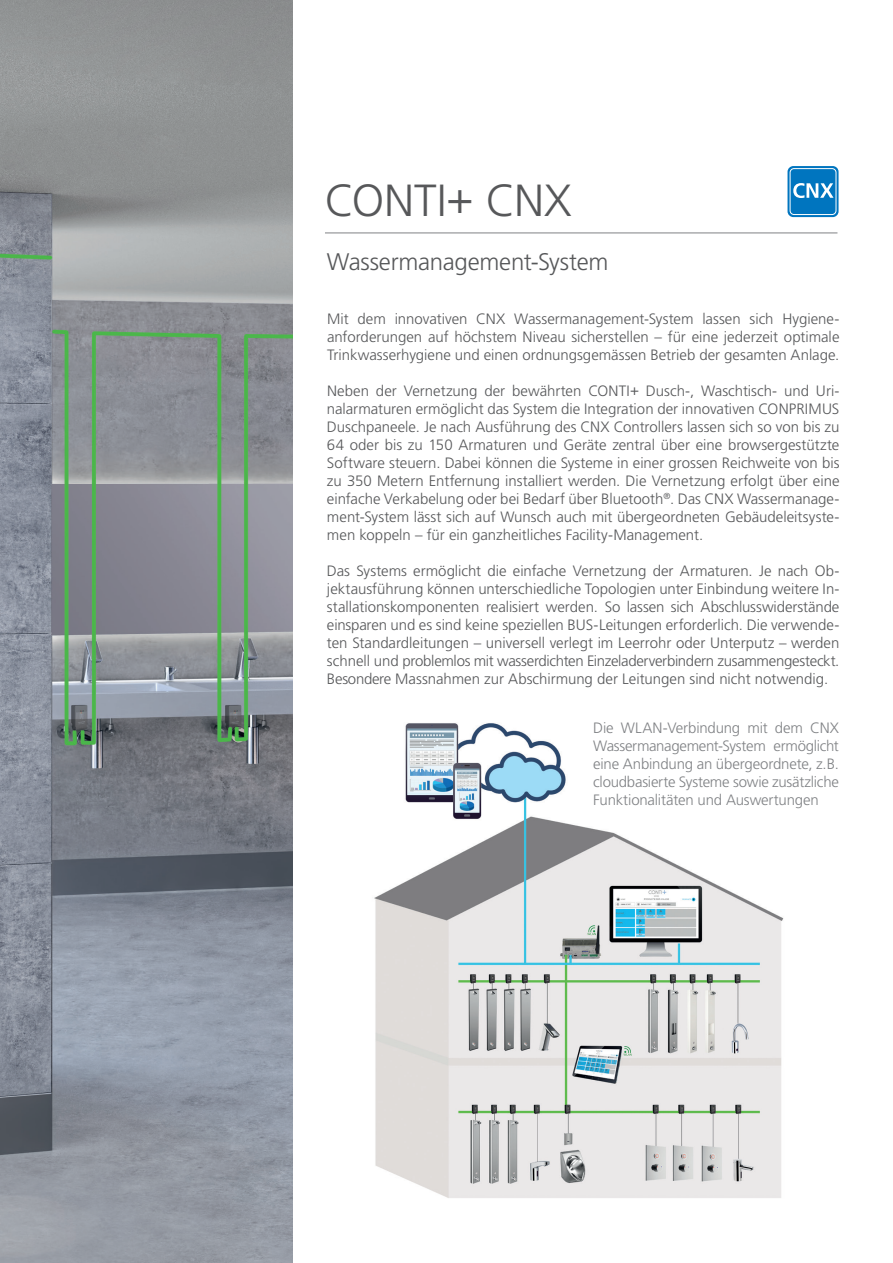
<style>
.page{position:relative;width:893px;height:1263px;background:#fff}
.page>*{position:absolute;margin:0;border:0;box-sizing:border-box;transform-origin:0 0}
.t1{font:300 45px "Frutiger LT Pro";color:#57585a}
.t2{font:300 24px "Frutiger LT Pro";letter-spacing:-.01em;color:#57585a}
.t3{font:300 15px/18px "Frutiger LT Pro";color:#57585a;text-align:justify}
.t4{font:300 15px/18px "Frutiger LT Pro";letter-spacing:-.015em;color:#808285;text-align:justify}
</style>
<div class="page">
<img style="left:374px;top:723px;width:410px;height:475px">
<img style="left:0;top:0;width:293px;height:1263px">
<hr style="left:325px;top:233px;width:512px;height:1px;background:#808285">
<svg style="left:787px;top:166px;width:51px;height:51px"></svg>
<div style="left:790px;top:169px;width:46px;height:46px;background:#0075bf;border-radius:4px"></div>
<div style="left:790px;top:168px;width:46px;height:47px;border:1px solid #fff;border-radius:4px"></div>
<svg style="left:793px;top:183px;width:40px;height:15px"></svg>
<h1 class="t1" style="left:325px;top:174px;width:248px">CONTI+ CNX</h1>
<h2 class="t2" style="left:327px;top:248px;width:283px">Wassermanagement-System</h2>
<p class="t3" style="left:327px;top:310px;width:514px">Mit dem innovativen CNX Wassermanagement-System lassen sich Hygiene&shy;anforderungen auf höchstem Niveau sicherstellen – für eine jederzeit optimale Trinkwasserhygiene und einen ordnungsgemässen Betrieb der gesamten Anlage.</p>
<p class="t3" style="left:327px;top:382px;width:514px">Neben der Vernetzung der bewährten CONTI+ Dusch-, Waschtisch- und Uri&shy;nalarmaturen ermöglicht das System die Integration der innovativen CONPRIMUS Duschpaneele. Je nach Ausführung des CNX Controllers lassen sich so von bis zu 64 oder bis zu 150 Armaturen und Geräte zentral über eine browsergestützte Software steuern. Dabei können die Systeme in einer grossen Reichweite von bis zu 350 Metern Entfernung installiert werden. Die Vernetzung erfolgt über eine einfache Verkabelung oder bei Bedarf über Bluetooth<sup>®</sup>. Das CNX Wassermanage&shy;ment-System lässt sich auf Wunsch auch mit übergeordneten Gebäudeleitsyste&shy;men koppeln – für ein ganzheitliches Facility-Management.</p>
<p class="t3" style="left:327px;top:562px;width:514px">Das Systems ermöglicht die einfache Vernetzung der Armaturen. Je nach Ob&shy;jektausführung können unterschiedliche Topologien unter Einbindung weitere In&shy;stallationskomponenten realisiert werden. So lassen sich Abschlusswiderstände einsparen und es sind keine speziellen BUS-Leitungen erforderlich. Die verwende&shy;ten Standardleitungen – universell verlegt im Leerrohr oder Unterputz – werden schnell und problemlos mit wasserdichten Einzeladerverbindern zusammengesteckt.<br>Besondere Massnahmen zur Abschirmung der Leitungen sind nicht notwendig.</p>
<p class="t4" style="left:593px;top:719px;width:247px">Die WLAN-Verbindung mit dem CNX Wassermanagement-System ermöglicht eine Anbindung an übergeordnete, z.B. cloudbasierte Systeme sowie zusätzliche Funktionalitäten und Auswertungen</p>
</div>
